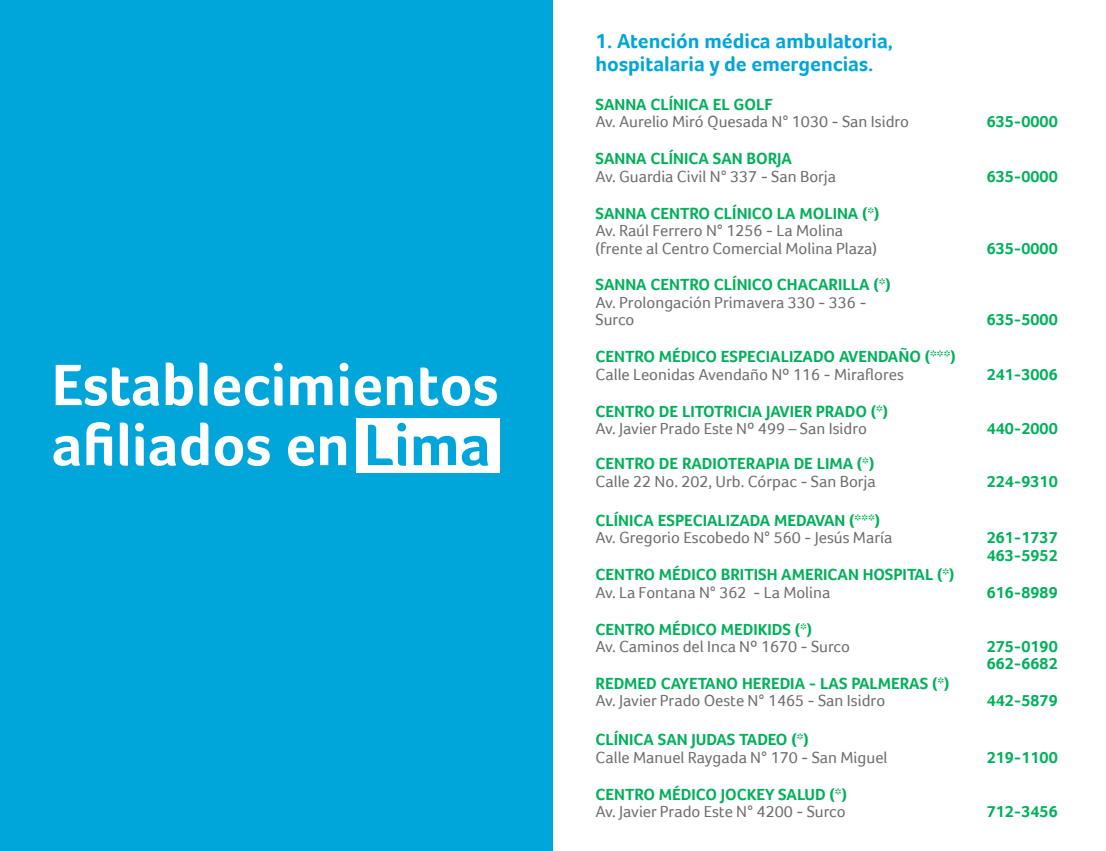
<style>
.page{position:relative;width:1106px;height:851px;background:#fff}
.page>*{position:absolute;margin:0;border:0;box-sizing:border-box;transform-origin:0 0}
.t1{font:700 60px/60px "Foco";color:#fff}
.t2{font:700 21px/22.5px "Foco";color:#00a5da}
.t3{font:700 16.5px/17.4px "Foco";color:#00b05a}
.t4{font:16.5px/17.4px "Foco";color:#6d6e71}
.s1{color:#00a5da}
</style>
<div class="page">
<div style="left:0;top:0;width:553px;height:850px;background:#00a5da"></div>
<div style="left:356px;top:418px;width:144px;height:55px;background:#fff"></div>
<h1 class="t1" style="left:52px;top:354px;width:448px">Establecimientos afiliados en <span class="s1">Lima</span></h1>
<p class="t2" style="left:595px;top:30px;width:299px">1. Atención médica ambulatoria, hospitalaria y de emergencias.</p>
<p class="t3" style="left:595px;top:95px;width:179px">SANNA CLÍNICA EL GOLF</p>
<p class="t4" style="left:595px;top:113px;width:315px">Av. Aurelio Miró Quesada N° 1030 - San Isidro</p>
<p class="t3" style="left:986px;top:113px;width:72px">635-0000</p>
<p class="t3" style="left:595px;top:150px;width:198px">SANNA CLÍNICA SAN BORJA</p>
<p class="t4" style="left:595px;top:167px;width:242px">Av. Guardia Civil N° 337 - San Borja</p>
<p class="t3" style="left:986px;top:167px;width:72px">635-0000</p>
<p class="t3" style="left:595px;top:204px;width:285px">SANNA CENTRO CLÍNICO LA MOLINA (*)</p>
<p class="t4" style="left:595px;top:222px;width:283px">Av. Raúl Ferrero N° 1256 - La Molina (frente al Centro Comercial Molina Plaza)</p>
<p class="t3" style="left:986px;top:239px;width:72px">635-0000</p>
<p class="t3" style="left:595px;top:276px;width:297px">SANNA CENTRO CLÍNICO CHACARILLA (*)</p>
<p class="t4" style="left:595px;top:293px;width:272px">Av. Prolongación Primavera 330 - 336 -<br>Surco</p>
<p class="t3" style="left:986px;top:311px;width:72px">635-5000</p>
<p class="t3" style="left:595px;top:348px;width:362px">CENTRO MÉDICO ESPECIALIZADO AVENDAÑO (***)</p>
<p class="t4" style="left:595px;top:365px;width:310px">Calle Leonidas Avendaño Nº 116 - Miraflores</p>
<p class="t3" style="left:986px;top:365px;width:72px">241-3006</p>
<p class="t3" style="left:595px;top:402px;width:294px">CENTRO DE LITOTRICIA JAVIER PRADO (*)</p>
<p class="t4" style="left:595px;top:419px;width:273px">Av. Javier Prado Este Nº 499 – San Isidro</p>
<p class="t3" style="left:986px;top:419px;width:72px">440-2000</p>
<p class="t3" style="left:595px;top:455px;width:280px">CENTRO DE RADIOTERAPIA DE LIMA (*)</p>
<p class="t4" style="left:595px;top:472px;width:282px">Calle 22 No. 202, Urb. Córpac - San Borja</p>
<p class="t3" style="left:986px;top:472px;width:72px">224-9310</p>
<p class="t3" style="left:595px;top:511px;width:286px">CLÍNICA ESPECIALIZADA MEDAVAN (***)</p>
<p class="t4" style="left:595px;top:528px;width:298px">Av. Gregorio Escobedo N° 560 - Jesús María</p>
<p class="t3" style="left:986px;top:528px;width:72px">261-1737<br>463-5952</p>
<p class="t3" style="left:595px;top:565px;width:360px">CENTRO MÉDICO BRITISH AMERICAN HOSPITAL (*)</p>
<p class="t4" style="left:595px;top:583px;width:236px">Av. La Fontana N° 362 - La Molina</p>
<p class="t3" style="left:986px;top:583px;width:72px">616-8989</p>
<p class="t3" style="left:595px;top:620px;width:218px">CENTRO MÉDICO MEDIKIDS (*)</p>
<p class="t4" style="left:595px;top:637px;width:256px">Av. Caminos del Inca Nº 1670 - Surco</p>
<p class="t3" style="left:986px;top:637px;width:72px">275-0190<br>662-6682</p>
<p class="t3" style="left:595px;top:674px;width:355px">REDMED CAYETANO HEREDIA - LAS PALMERAS (*)</p>
<p class="t4" style="left:595px;top:691px;width:291px">Av. Javier Prado Oeste N° 1465 - San Isidro</p>
<p class="t3" style="left:986px;top:691px;width:72px">442-5879</p>
<p class="t3" style="left:595px;top:730px;width:215px">CLÍNICA SAN JUDAS TADEO (*)</p>
<p class="t4" style="left:595px;top:748px;width:293px">Calle Manuel Raygada N° 170 - San Miguel</p>
<p class="t3" style="left:986px;top:748px;width:72px">219-1100</p>
<p class="t3" style="left:595px;top:785px;width:253px">CENTRO MÉDICO JOCKEY SALUD (*)</p>
<p class="t4" style="left:595px;top:802px;width:252px">Av. Javier Prado Este N° 4200 - Surco</p>
<p class="t3" style="left:986px;top:802px;width:72px">712-3456</p>
</div>
